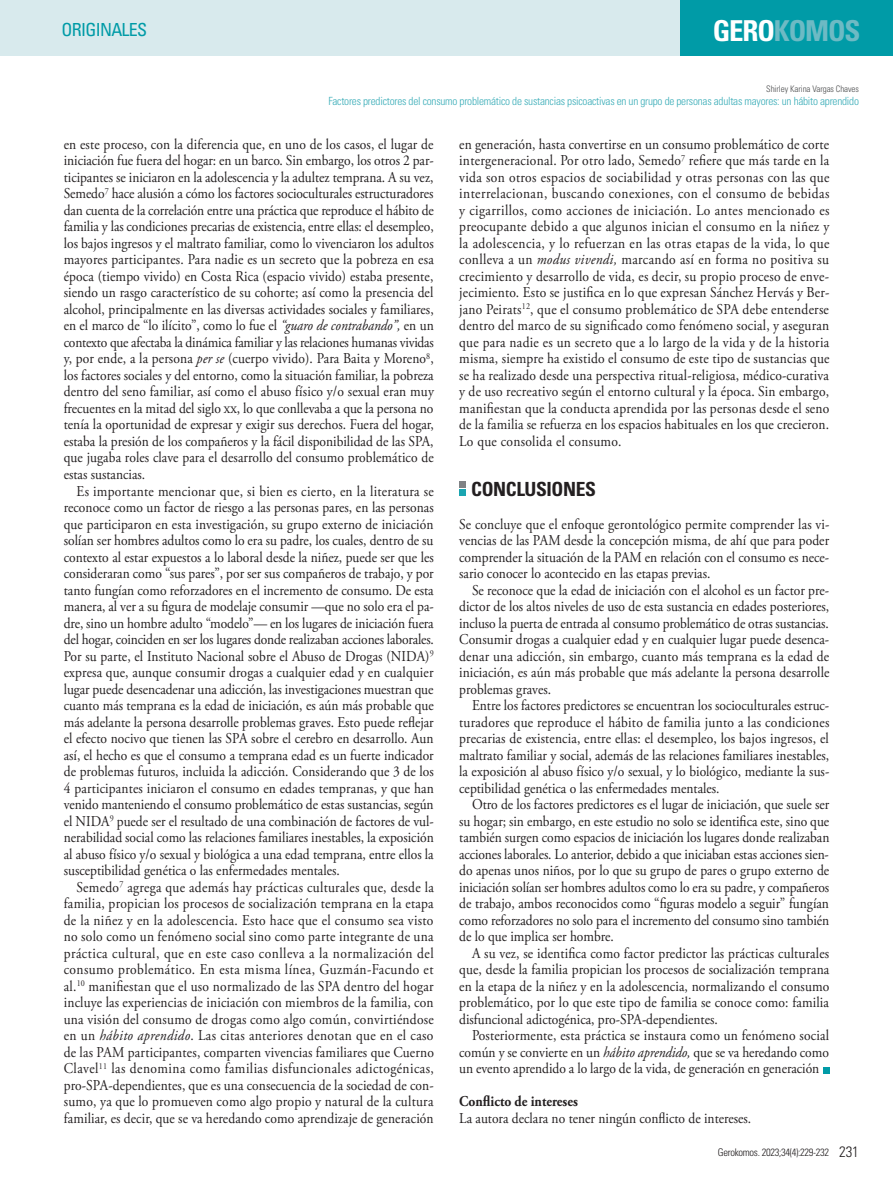
<style>
.page{position:relative;width:893px;height:1191px;background:#fff}
.page>*{position:absolute;margin:0;border:0;box-sizing:border-box;transform-origin:0 0}
.t1{font:700 condensed 28.8px "Univers LT Std";letter-spacing:-.04em;color:#6dbac4}
.t2{font:700 condensed 19.5px "Univers LT Std";letter-spacing:-.02em;color:#231f20}
.t3{font:condensed 18px "Univers LT Std";letter-spacing:-.04em;color:#009ba7}
.t4{font:15px/16.5px "Adobe Garamond Pro";color:#231f20;text-align:justify;scale:.9 1}
.t5{font:700 15px "Adobe Garamond Pro";color:#231f20;scale:.9 1}
.t6{font:300 condensed 11.25px "Univers LT Std";letter-spacing:-.02em;color:#3aadb8}
.t7{font:300 condensed 10.5px "Univers LT Std";letter-spacing:-.03em;color:#231f20}
.t8{font:300 condensed 9px "Univers LT Std";letter-spacing:-.01em;color:#4b4c4d}
.s1{color:#fff}
.s2{font-style:italic}
.s3{font-size:15px}
</style>
<div class="page">
<div style="left:0;top:0;width:705px;height:55px;background:#d8eaed"></div>
<div style="left:680px;top:0;width:213px;height:55px;background:#009ba7"></div>
<svg style="left:459px;top:481px;width:6px;height:14px"></svg>
<div style="left:823px;top:1066px;width:6px;height:7px;background:#009ba7"></div>
<p class="t3" style="left:62px;top:18px;width:87px">ORIGINALES</p>
<h1 class="t1" style="left:713px;top:13px;width:149px"><span class="s1">GERO</span>KOMOS</h1>
<p class="t8" style="left:766px;top:83px;width:94px">Shirley Karina Vargas Chaves</p>
<p class="t6" style="left:328px;top:94px;width:532px">Factores predictores del consumo problemático de sustancias psicoactivas en un grupo de personas adultas mayores: un hábito aprendido</p>
<p class="t4" style="left:64px;top:136px;width:413px">en este proceso, con la diferencia que, en uno de los casos, el lugar de iniciación fue fuera del hogar: en un barco. Sin embargo, los otros 2 par&shy;ticipantes se iniciaron en la adolescencia y la adultez temprana. A su vez, Semedo<sup>7</sup> hace alusión a cómo los factores socioculturales estructuradores dan cuenta de la correlación entre una práctica que reproduce el hábito de familia y las condiciones precarias de existencia, entre ellas: el desempleo, los bajos ingresos y el maltrato familiar, como lo vivenciaron los adultos mayores participantes. Para nadie es un secreto que la pobreza en esa época (tiempo vivido) en Costa Rica (espacio vivido) estaba presente, siendo un rasgo característico de su cohorte; así como la presencia del alcohol, principalmente en las diversas actividades sociales y familiares, en el marco de “lo ilícito”, como lo fue el <span class="s2">“guaro de contrabando”,</span> en un contexto que afectaba la dinámica familiar y las relaciones humanas vividas y, por ende, a la persona <span class="s2">per se</span> (cuerpo vivido). Para Baita y Moreno<sup>8</sup>, los factores sociales y del entorno, como la situación familiar, la pobreza dentro del seno familiar, así como el abuso físico y/o sexual eran muy frecuentes en la mitad del siglo xx, lo que conllevaba a que la persona no tenía la oportunidad de expresar y exigir sus derechos. Fuera del hogar, estaba la presión de los compañeros y la fácil disponibilidad de las SPA, que jugaba roles clave para el desarrollo del consumo problemático de estas sustancias.</p>
<p class="t4" style="left:64px;top:483px;width:413px;text-indent:13px">Es importante mencionar que, si bien es cierto, en la literatura se reconoce como un factor de riesgo a las personas pares, en las personas que participaron en esta investigación, su grupo externo de iniciación solían ser hombres adultos como lo era su padre, los cuales, dentro de su contexto al estar expuestos a lo laboral desde la niñez, puede ser que les consideraran como “sus pares”, por ser sus compañeros de trabajo, y por tanto fungían como reforzadores en el incremento de consumo. De esta manera, al ver a su figura de modelaje consumir —que no solo era el pa&shy;dre, sino un hombre adulto “modelo”— en los lugares de iniciación fuera del hogar, coinciden en ser los lugares donde realizaban acciones laborales.<br>Por su parte, el Instituto Nacional sobre el Abuso de Drogas (NIDA)<sup>9 </sup>expresa que, aunque consumir drogas a cualquier edad y en cualquier lugar puede desencadenar una adicción, las investigaciones muestran que cuanto más temprana es la edad de iniciación, es aún más probable que más adelante la persona desarrolle problemas graves. Esto puede reflejar el efecto nocivo que tienen las SPA sobre el cerebro en desarrollo. Aun así, el hecho es que el consumo a temprana edad es un fuerte indicador de problemas futuros, incluida la adicción. Considerando que 3 de los 4 participantes iniciaron el consumo en edades tempranas, y que han venido manteniendo el consumo problemático de estas sustancias, según el NIDA<sup>9</sup> puede ser el resultado de una combinación de factores de vul&shy;nerabilidad social como las relaciones familiares inestables, la exposición al abuso físico y/o sexual y biológica a una edad temprana, entre ellos la susceptibilidad genética o las enfermedades mentales.</p>
<p class="t4" style="left:64px;top:879px;width:413px;text-indent:13px">Semedo<sup>7</sup> agrega que además hay prácticas culturales que, desde la familia, propician los procesos de socialización temprana en la etapa de la niñez y en la adolescencia. Esto hace que el consumo sea visto no solo como un fenómeno social sino como parte integrante de una práctica cultural, que en este caso conlleva a la normalización del consumo problemático. En esta misma línea, Guzmán-Facundo et al.<sup>10</sup> manifiestan que el uso normalizado de las SPA dentro del hogar incluye las experiencias de iniciación con miembros de la familia, con una visión del consumo de drogas como algo común, convirtiéndose en un <span class="s2">hábito aprendido</span>. Las citas anteriores denotan que en el caso de las PAM participantes, comparten vivencias familiares que Cuerno Clavel<sup>11</sup> las denomina como familias disfuncionales adictogénicas, pro-SPA-dependientes, que es una consecuencia de la sociedad de con&shy;sumo, ya que lo promueven como algo propio y natural de la cultura familiar, es decir, que se va heredando como aprendizaje de generación</p>
<p class="t4" style="left:459px;top:136px;width:413px">en generación, hasta convertirse en un consumo problemático de corte intergeneracional. Por otro lado, Semedo<sup>7</sup> refiere que más tarde en la vida son otros espacios de sociabilidad y otras personas con las que interrelacionan, buscando conexiones, con el consumo de bebidas y cigarrillos, como acciones de iniciación. Lo antes mencionado es preocupante debido a que algunos inician el consumo en la niñez y la adolescencia, y lo refuerzan en las otras etapas de la vida, lo que conlleva a un <span class="s2">modus vivendi,</span> marcando así en forma no positiva su crecimiento y desarrollo de vida, es decir, su propio proceso de enve&shy;jecimiento. Esto se justifica en lo que expresan Sánchez Hervás y Ber&shy;jano Peirats<sup>12</sup>, que el consumo problemático de SPA debe entenderse dentro del marco de su significado como fenómeno social, y aseguran que para nadie es un secreto que a lo largo de la vida y de la historia misma, siempre ha existido el consumo de este tipo de sustancias que se ha realizado desde una perspectiva ritual-religiosa, médico-curativa y de uso recreativo según el entorno cultural y la época. Sin embargo, manifiestan que la conducta aprendida por las personas desde el seno de la familia se refuerza en los espacios habituales en los que crecieron.<br>Lo que consolida el consumo.</p>
<h2 class="t2" style="left:471px;top:476px;width:126px">CONCLUSIONES</h2>
<p class="t4" style="left:459px;top:516px;width:413px">Se concluye que el enfoque gerontológico permite comprender las vi&shy;vencias de las PAM desde la concepción misma, de ahí que para poder comprender la situación de la PAM en relación con el consumo es nece&shy;sario conocer lo acontecido en las etapas previas.</p>
<p class="t4" style="left:459px;top:582px;width:413px;text-indent:13px">Se reconoce que la edad de iniciación con el alcohol es un factor pre&shy;dictor de los altos niveles de uso de esta sustancia en edades posteriores, incluso la puerta de entrada al consumo problemático de otras sustancias.<br>Consumir drogas a cualquier edad y en cualquier lugar puede desenca&shy;denar una adicción, sin embargo, cuanto más temprana es la edad de iniciación, es aún más probable que más adelante la persona desarrolle problemas graves.</p>
<p class="t4" style="left:459px;top:697px;width:413px;text-indent:13px">Entre los factores predictores se encuentran los socioculturales estruc&shy;turadores que reproduce el hábito de familia junto a las condiciones precarias de existencia, entre ellas: el desempleo, los bajos ingresos, el maltrato familiar y social, además de las relaciones familiares inestables, la exposición al abuso físico y/o sexual, y lo biológico, mediante la sus&shy;ceptibilidad genética o las enfermedades mentales.</p>
<p class="t4" style="left:459px;top:796px;width:413px;text-indent:13px">Otro de los factores predictores es el lugar de iniciación, que suele ser su hogar; sin embargo, en este estudio no solo se identifica este, sino que también surgen como espacios de iniciación los lugares donde realizaban acciones laborales. Lo anterior, debido a que iniciaban estas acciones sien&shy;do apenas unos niños, por lo que su grupo de pares o grupo externo de iniciación solían ser hombres adultos como lo era su padre, y compañeros de trabajo, ambos reconocidos como “figuras modelo a seguir” fungían como reforzadores no solo para el incremento del consumo sino también de lo que implica ser hombre.</p>
<p class="t4" style="left:459px;top:945px;width:413px;text-indent:13px">A su vez, se identifica como factor predictor las prácticas culturales que, desde la familia propician los procesos de socialización temprana en la etapa de la niñez y en la adolescencia, normalizando el consumo problemático, por lo que este tipo de familia se conoce como: familia disfuncional adictogénica, pro-SPA-dependientes.</p>
<p class="t4" style="left:459px;top:1027px;width:412px;text-indent:13px">Posteriormente, esta práctica se instaura como un fenómeno social común y se convierte en un <span class="s2">hábito aprendido,</span> que se va heredando como un evento aprendido a lo largo de la vida, de generación en generación</p>
<p class="t5" style="left:459px;top:1092px;width:133px">Conflicto de intereses</p>
<p class="t4" style="left:459px;top:1110px;width:326px">La autora declara no tener ningún conflicto de intereses.</p>
<p class="t7" style="left:718px;top:1145px;width:143px">Gerokomos. 2023;34(4):229-232 <span class="s3">231</span></p>
</div>
